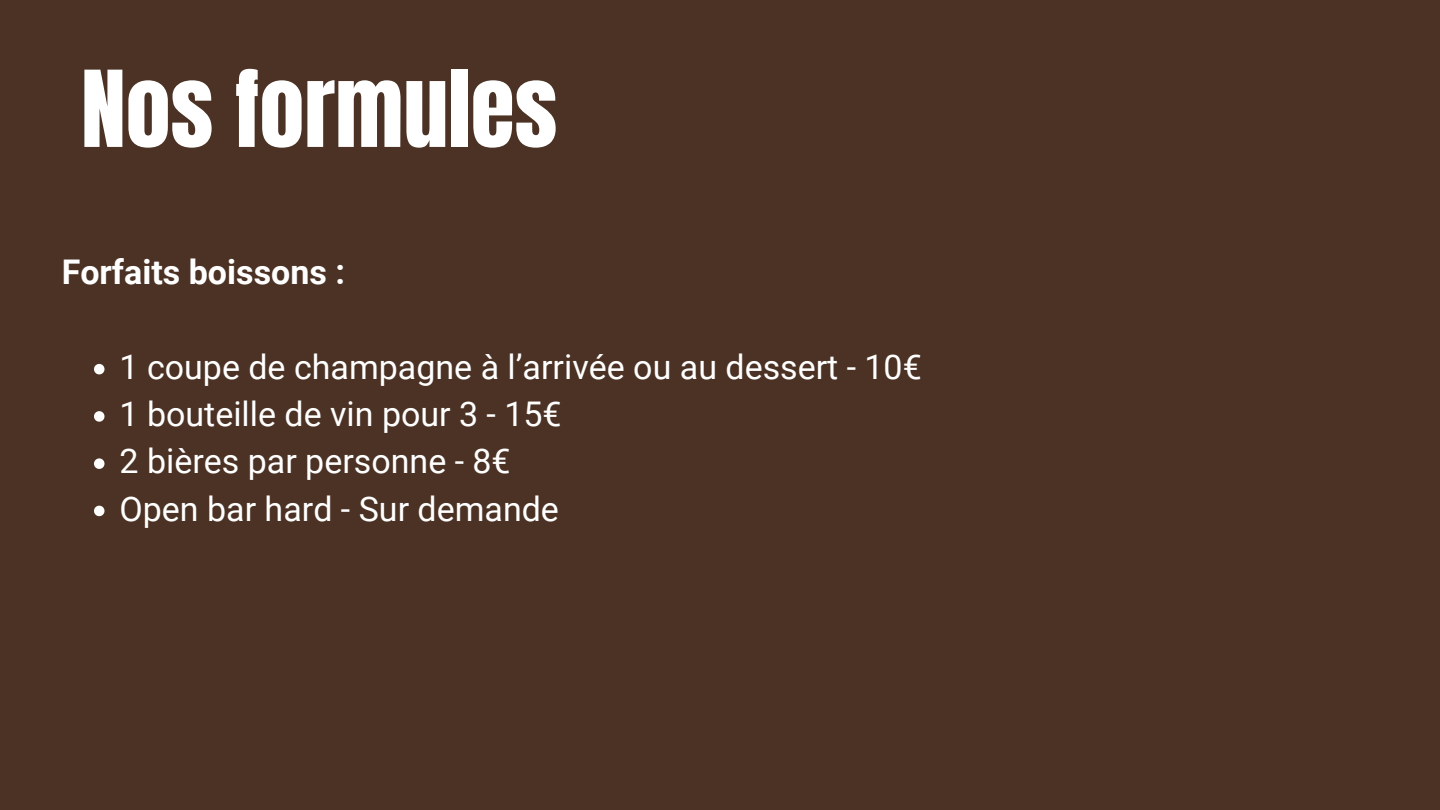
<style>
.page{position:relative;width:1440px;height:810px;background:#4b3224}
.page>*{position:absolute;margin:0;border:0;box-sizing:border-box;transform-origin:0 0}
.t1{font:90px "Anton";color:#fff}
.t2{font:34px "Roboto";color:#fff}
.t3{font:700 34px "Roboto";color:#fff}
</style>
<div class="page">
<svg style="left:94px;top:364px;width:10px;height:10px"></svg>
<svg style="left:94px;top:411px;width:10px;height:11px"></svg>
<svg style="left:94px;top:458px;width:10px;height:11px"></svg>
<svg style="left:94px;top:506px;width:10px;height:10px"></svg>
<h1 class="t1" style="left:81px;top:45px;width:478px">Nos formules</h1>
<h2 class="t3" style="left:62px;top:253px;width:285px">Forfaits boissons :</h2>
<p class="t2" style="left:120px;top:347px;width:804px">1 coupe de champagne à l’arrivée ou au dessert - 10€</p>
<p class="t2" style="left:120px;top:395px;width:444px">1 bouteille de vin pour 3 - 15€</p>
<p class="t2" style="left:120px;top:442px;width:393px">2 bières par personne - 8€</p>
<p class="t2" style="left:120px;top:489px;width:441px">Open bar hard - Sur demande</p>
</div>
